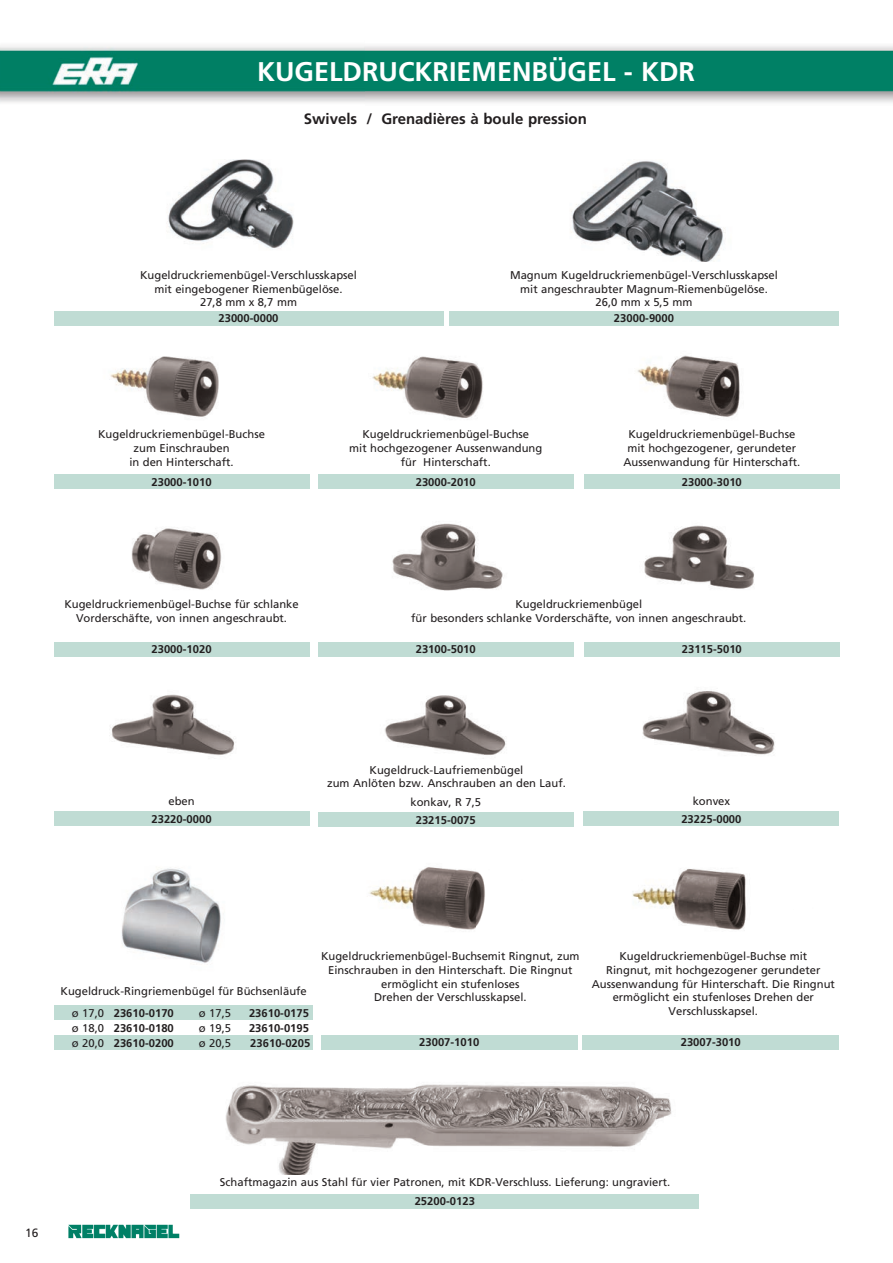
<style>
.page{position:relative;width:893px;height:1263px;background:#fff}
.page>*{position:absolute;margin:0;border:0;box-sizing:border-box;transform-origin:0 0}
.t1{font:700 27px "Frutiger";color:#fff}
.t2{font:700 15px "Frutiger";color:#231f20}
.t3{font:12px "Frutiger";color:#231f20}
.t4{font:11.25px/13.8px "Frutiger";color:#231f20;text-align:center}
.t5{font:700 11.25px/14.9px "Frutiger";color:#231f20}
.s1{font-weight:700}
.s2{font-weight:400}
</style>
<div class="page">
<img style="left:0;top:46px;width:893px;height:1193px">
<svg style="left:27px;top:1228px;width:11px;height:9px"></svg>
<img style="left:98px;top:159px;width:287px;height:103px">
<img style="left:512px;top:159px;width:288px;height:103px">
<div style="left:54px;top:311px;width:389px;height:15px;background:#c0dcd4"></div>
<div style="left:449px;top:311px;width:389px;height:15px;background:#c0dcd4"></div>
<img style="left:69px;top:347px;width:221px;height:80px">
<img style="left:584px;top:347px;width:250px;height:80px">
<img style="left:318px;top:347px;width:252px;height:80px">
<div style="left:54px;top:474px;width:255px;height:15px;background:#c0dcd4"></div>
<div style="left:318px;top:474px;width:255px;height:15px;background:#c0dcd4"></div>
<div style="left:584px;top:474px;width:255px;height:15px;background:#c0dcd4"></div>
<img style="left:75px;top:511px;width:210px;height:80px">
<img style="left:584px;top:511px;width:234px;height:80px">
<img style="left:329px;top:511px;width:239px;height:80px">
<div style="left:54px;top:642px;width:255px;height:15px;background:#c0dcd4"></div>
<div style="left:318px;top:642px;width:255px;height:15px;background:#c0dcd4"></div>
<div style="left:584px;top:642px;width:255px;height:15px;background:#c0dcd4"></div>
<img style="left:81px;top:680px;width:184px;height:81px">
<div style="left:318px;top:680px;width:255px;height:81px;background:#fff"></div>
<img style="left:384px;top:695px;width:122px;height:64px">
<div style="left:584px;top:677px;width:255px;height:81px;background:#fff"></div>
<img style="left:642px;top:691px;width:133px;height:65px">
<div style="left:318px;top:812px;width:255px;height:15px;background:#c0dcd4"></div>
<div style="left:584px;top:811px;width:255px;height:15px;background:#c0dcd4"></div>
<div style="left:54px;top:811px;width:255px;height:15px;background:#c0dcd4"></div>
<img style="left:321px;top:857px;width:259px;height:80px">
<img style="left:587px;top:857px;width:252px;height:81px">
<div style="left:321px;top:1035px;width:256px;height:15px;background:#c0dcd4"></div>
<div style="left:583px;top:1035px;width:256px;height:15px;background:#c0dcd4"></div>
<img style="left:193px;top:1078px;width:510px;height:97px">
<div style="left:190px;top:1194px;width:509px;height:15px;background:#c0dcd4"></div>
<div style="left:54px;top:986px;width:259px;height:15px;background:#fff"></div>
<div style="left:54px;top:1005px;width:139px;height:15px;background:#c0dcd4"></div>
<div style="left:54px;top:1035px;width:136px;height:15px;background:#c0dcd4"></div>
<div style="left:190px;top:1005px;width:123px;height:15px;background:#c0dcd4"></div>
<div style="left:190px;top:1035px;width:123px;height:15px;background:#c0dcd4"></div>
<div style="left:56px;top:1020px;width:64px;height:15px;background:#fff"></div>
<div style="left:111px;top:1020px;width:65px;height:15px;background:#fff"></div>
<div style="left:183px;top:1020px;width:64px;height:15px;background:#fff"></div>
<div style="left:247px;top:1020px;width:64px;height:15px;background:#fff"></div>
<img style="left:54px;top:857px;width:261px;height:119px">
<h1 class="t1" style="left:257px;top:61px;width:439px">KUGELDRUCKRIEMENBÜGEL - KDR</h1>
<h2 class="t2" style="left:304px;top:113px;width:285px">Swivels / Grenadières à boule pression</h2>
<p class="t4" style="left:140px;top:269px;width:218px">Kugeldruckriemenbügel-Verschlusskapsel mit eingebogener Riemenbügelöse.<br>27,8 mm x 8,7 mm</p>
<p class="t4" style="left:510px;top:269px;width:269px">Magnum Kugeldruckriemenbügel-Verschlusskapsel mit angeschraubter Magnum-Riemenbügelöse.<br>26,0 mm x 5,5 mm</p>
<p class="t5" style="left:219px;top:312px;width:62px">23000-0000</p>
<p class="t5" style="left:614px;top:312px;width:62px">23000-9000</p>
<p class="t4" style="left:98px;top:428px;width:168px">Kugeldruckriemenbügel-Buchse zum Einschrauben<br>in den Hinterschaft.</p>
<p class="t4" style="left:349px;top:428px;width:195px">Kugeldruckriemenbügel-Buchse<br>mit hochgezogener Aussenwandung für Hinterschaft.</p>
<p class="t4" style="left:623px;top:428px;width:178px">Kugeldruckriemenbügel-Buchse mit hochgezogener, gerundeter<br>Aussenwandung für Hinterschaft.</p>
<p class="t5" style="left:152px;top:475px;width:62px">23000-1010</p>
<p class="t5" style="left:416px;top:475px;width:62px">23000-2010</p>
<p class="t5" style="left:682px;top:475px;width:62px">23000-3010</p>
<p class="t4" style="left:64px;top:598px;width:236px">Kugeldruckriemenbügel-Buchse für schlanke<br>Vorderschäfte, von innen angeschraubt.</p>
<p class="t4" style="left:411px;top:598px;width:337px">Kugeldruckriemenbügel<br>für besonders schlanke Vorderschäfte, von innen angeschraubt.</p>
<p class="t5" style="left:152px;top:643px;width:62px">23000-1020</p>
<p class="t5" style="left:416px;top:643px;width:62px">23100-5010</p>
<p class="t5" style="left:682px;top:643px;width:62px">23115-5010</p>
<p class="t4" style="left:327px;top:764px;width:240px">Kugeldruck-Laufriemenbügel<br>zum Anlöten bzw. Anschrauben an den Lauf.</p>
<p class="t4" style="left:168px;top:795px;width:28px">eben</p>
<p class="t4" style="left:410px;top:796px;width:72px">konkav, R 7,5</p>
<p class="t4" style="left:693px;top:795px;width:39px">konvex</p>
<p class="t5" style="left:152px;top:813px;width:62px">23220-0000</p>
<p class="t5" style="left:416px;top:813px;width:62px">23215-0075</p>
<p class="t5" style="left:681px;top:813px;width:62px">23225-0000</p>
<p class="t4" style="left:72px;top:981px;width:236px;line-height:22.2px;text-align:left;text-indent:-11px">Kugeldruck-Ringriemenbügel für Büchsenläufe ø 17,0 <span class="s1">23610-0170</span></p>
<p class="t5" style="left:72px;top:1021px;width:103px"><span class="s2">ø 18,0</span> 23610-0180 <span class="s2">ø 20,0</span> 23610-0200</p>
<p class="t4" style="left:199px;top:1007px;width:34px">ø 17,5</p>
<p class="t5" style="left:249px;top:1006px;width:62px">23610-0175</p>
<p class="t4" style="left:199px;top:1022px;width:34px">ø 19,5</p>
<p class="t5" style="left:249px;top:1022px;width:62px">23610-0195</p>
<p class="t4" style="left:199px;top:1037px;width:34px">ø 20,5</p>
<p class="t5" style="left:250px;top:1036px;width:62px">23610-0205</p>
<p class="t4" style="left:321px;top:950px;width:260px">Kugeldruckriemenbügel-Buchsemit Ringnut, zum Einschrauben in den Hinterschaft. Die Ringnut ermöglicht ein stufenloses<br>Drehen der Verschlusskapsel.</p>
<p class="t4" style="left:592px;top:950px;width:245px">Kugeldruckriemenbügel-Buchse mit<br>Ringnut, mit hochgezogener gerundeter Aussenwandung für Hinterschaft. Die Ringnut ermöglicht ein stufenloses Drehen der Verschlusskapsel.</p>
<p class="t5" style="left:419px;top:1036px;width:62px">23007-1010</p>
<p class="t5" style="left:681px;top:1036px;width:62px">23007-3010</p>
<p class="t3" style="left:25px;top:1228px;width:15px">16</p>
<p class="t4" style="left:220px;top:1176px;width:452px">Schaftmagazin aus Stahl für vier Patronen, mit KDR-Verschluss. Lieferung: ungraviert.</p>
<p class="t5" style="left:415px;top:1195px;width:62px">25200-0123</p>
</div>
